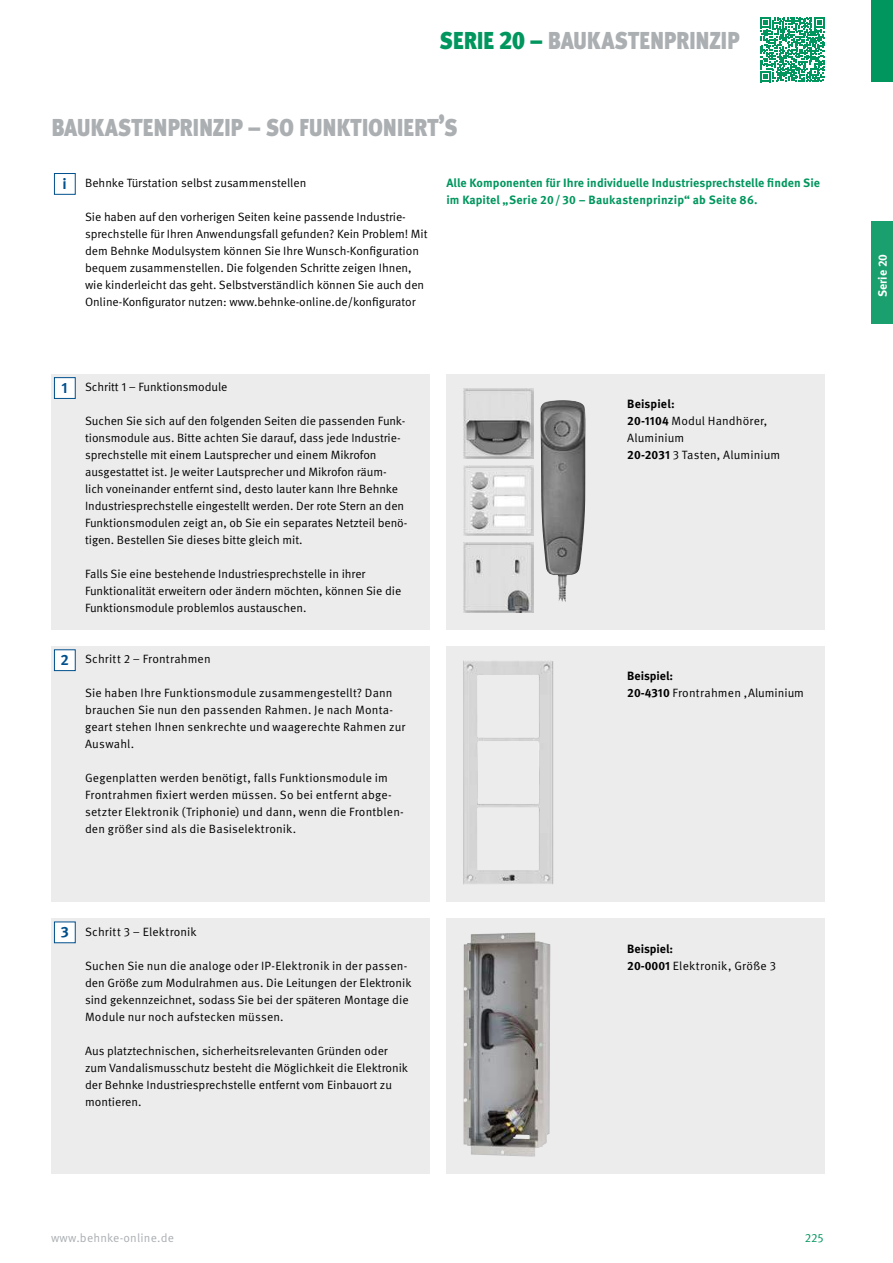
<style>
.page{position:relative;width:893px;height:1263px;background:#fff}
.page>*{position:absolute;margin:0;border:0;box-sizing:border-box;transform-origin:0 0}
.t1{font:900 30px "Meta Pro";letter-spacing:-.04em;color:#abafb2;scale:.8 1}
.t2{font:700 15px "Meta Pro";color:#00508c}
.t3{font:12px/17px "Meta Pro Norm";letter-spacing:-.005em;color:#000}
.t4{font:12px/17px "Meta Pro Norm";letter-spacing:.015em;color:#000}
.t5{font:700 12px/17px "Meta Pro";letter-spacing:.005em;color:#00965e}
.t6{font:700 12px "Meta Pro";color:#000}
.t7{font:12px "Meta Pro Norm";letter-spacing:.02em;color:#000}
.t8{font:12px "Meta Pro Norm";letter-spacing:.015em;color:#abafb2}
.t9{font:700 12px "Meta Pro";color:#fff}
.t10{font:12px "Meta Pro Norm";color:#00965e}
.s1{color:#00965e}
.s2{font-size:25.2px;color:#00965e}
.s3{font-size:25.2px}
.s4{font-family:"Meta Pro";font-weight:700}
</style>
<div class="page">
<div style="left:872px;top:0;width:21px;height:82px;background:#00965e"></div>
<div style="left:872px;top:221px;width:21px;height:103px;background:#1aa06e"></div>
<div style="left:51px;top:646px;width:378px;height:255px;background:#ececed"></div>
<div style="left:51px;top:918px;width:378px;height:256px;background:#ececed"></div>
<div style="left:51px;top:374px;width:378px;height:255px;background:#ececed"></div>
<div style="left:446px;top:374px;width:379px;height:255px;background:#ececed"></div>
<div style="left:446px;top:646px;width:379px;height:255px;background:#ececed"></div>
<div style="left:446px;top:918px;width:379px;height:256px;background:#ececed"></div>
<div style="left:54px;top:173px;width:21px;height:22px;background:#fff;border:1px solid #00508c"></div>
<div style="left:54px;top:377px;width:21px;height:22px;background:#fff;border:1px solid #00508c"></div>
<div style="left:54px;top:649px;width:21px;height:22px;background:#fff;border:1px solid #00508c"></div>
<div style="left:54px;top:922px;width:21px;height:21px;background:#fff"></div>
<img style="left:463px;top:388px;width:71px;height:70px">
<img style="left:463px;top:542px;width:71px;height:70px">
<img style="left:463px;top:465px;width:71px;height:70px">
<img style="left:463px;top:660px;width:90px;height:224px">
<img style="left:463px;top:932px;width:87px;height:224px">
<img style="left:540px;top:400px;width:45px;height:202px">
<svg style="left:760px;top:17px;width:65px;height:65px"></svg>
<h1 class="t1" style="left:439px;top:14px;width:377px"><span class="s1">Serie</span> <span class="s2">20 –</span> Baukastenprinzip</h1>
<h1 class="t1" style="left:51px;top:102px;width:510px">Baukastenprinzip <span class="s3">–</span> So funktioniertʼs</h1>
<p class="t2" style="left:63px;top:172px;width:6px">i</p>
<p class="t3" style="left:85px;top:174px;width:223px">Behnke Türstation selbst zusammenstellen</p>
<p class="t3" style="left:85px;top:208px;width:344px">Sie haben auf den vorherigen Seiten keine passende Industrie&shy;sprechstelle für Ihren Anwendungsfall gefunden? Kein Problem! Mit dem Behnke Modulsystem können Sie Ihre Wunsch-Konfiguration bequem zusammenstellen. Die folgenden Schritte zeigen Ihnen, wie kinderleicht das geht. Selbstverständlich können Sie auch den Online-Konfigurator nutzen: www.behnke-online.de/konfigurator</p>
<p class="t5" style="left:446px;top:174px;width:375px">Alle Komponenten für Ihre individuelle Industriesprechstelle finden Sie im Kapitel „Serie 20/ 30 – Baukastenprinzip“ ab Seite 86.</p>
<p class="t2" style="left:62px;top:376px;width:8px">1</p>
<p class="t2" style="left:60px;top:648px;width:10px">2</p>
<p class="t3" style="left:85px;top:378px;width:144px">Schritt 1 – Funktionsmodule</p>
<p class="t3" style="left:85px;top:412px;width:324px">Suchen Sie sich auf den folgenden Seiten die passenden Funk&shy;tionsmodule aus. Bitte achten Sie darauf, dass jede Industrie&shy;sprechstelle mit einem Lautsprecher und einem Mikrofon ausgestattet ist. Je weiter Lautsprecher und Mikrofon räum&shy;lich voneinander entfernt sind, desto lauter kann Ihre Behnke Industriesprechstelle eingestellt werden. Der rote Stern an den Funktionsmodulen zeigt an, ob Sie ein separates Netzteil benö&shy;tigen. Bestellen Sie dieses bitte gleich mit.</p>
<p class="t3" style="left:85px;top:565px;width:318px">Falls Sie eine bestehende Industriesprechstelle in ihrer<br>Funktionalität erweitern oder ändern möchten, können Sie die<br>Funktionsmodule problemlos austauschen.</p>
<p class="t4" style="left:85px;top:650px;width:127px">Schritt 2 – Frontrahmen</p>
<p class="t3" style="left:85px;top:684px;width:322px">Sie haben Ihre Funktionsmodule zusammengestellt? Dann brauchen Sie nun den passenden Rahmen. Je nach Monta&shy;geart stehen Ihnen senkrechte und waagerechte Rahmen zur Auswahl.</p>
<p class="t4" style="left:85px;top:769px;width:320px">Gegenplatten werden benötigt, falls Funktionsmodule im Frontrahmen fixiert werden müssen. So bei entfernt abge&shy;setzter Elektronik (Triphonie) und dann, wenn die Frontblen&shy;den größer sind als die Basiselektronik.</p>
<p class="t6" style="left:627px;top:395px;width:49px">Beispiel:</p>
<p class="t3" style="left:627px;top:412px;width:155px"><span class="s4">20-1104</span> Modul Handhörer,<br>Aluminium<br><span class="s4">20-2031</span> 3 Tasten, Aluminium</p>
<p class="t6" style="left:627px;top:667px;width:48px">Beispiel:</p>
<p class="t3" style="left:627px;top:684px;width:178px"><span class="s4">20-4310</span> Frontrahmen ,Aluminium</p>
<p class="t2" style="left:61px;top:920px;width:10px">3</p>
<p class="t4" style="left:85px;top:922px;width:113px">Schritt 3 – Elektronik</p>
<p class="t3" style="left:85px;top:956px;width:328px">Suchen Sie nun die analoge oder IP-Elektronik in der passen&shy;den Größe zum Modulrahmen aus. Die Leitungen der Elektronik sind gekennzeichnet, sodass Sie bei der späteren Montage die Module nur noch aufstecken müssen.</p>
<p class="t3" style="left:85px;top:1041px;width:325px">Aus platztechnischen, sicherheitsrelevanten Gründen oder zum Vandalismusschutz besteht die Möglichkeit die Elektronik der Behnke Industriesprechstelle entfernt vom Einbauort zu montieren.</p>
<p class="t6" style="left:627px;top:939px;width:48px">Beispiel:</p>
<p class="t7" style="left:627px;top:956px;width:150px"><span class="s4">20-0001</span> Elektronik, Größe 3</p>
<p class="t8" style="left:51px;top:1228px;width:124px">www.behnke-online.de</p>
<p class="t10" style="left:805px;top:1228px;width:20px">225</p>
<p class="t9" style="left:873px;top:297px;width:45px;rotate:-90deg">Serie 20</p>
</div>
